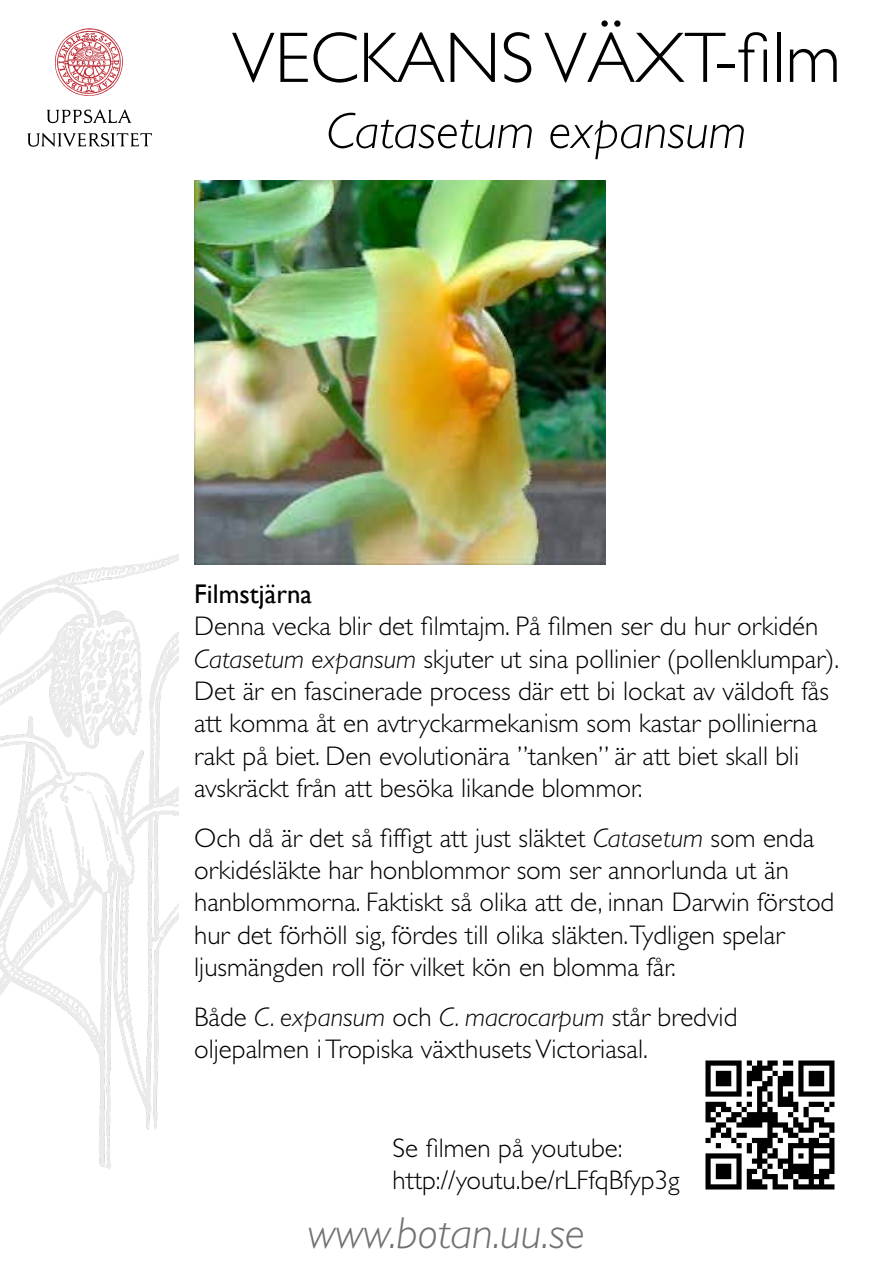
<style>
.page{position:relative;width:893px;height:1263px;background:#fff}
.page>*{position:absolute;margin:0;border:0;box-sizing:border-box;transform-origin:0 0}
.t1{font:300 72px "Gill Alt One";color:#000}
.t2{font:italic 300 51px "Gill Alt One";color:#000}
.t3{font:italic 300 45px "Gill Alt One";color:#707172}
.t4{font:300 27px/32.4px "Gill Alt One";color:#000}
.t5{font:27px "Gill Alt One";color:#000}
.s1{font-style:italic}
</style>
<div class="page">
<img style="left:705px;top:1060px;width:130px;height:130px">
<img style="left:0;top:554px;width:179px;height:615px">
<svg style="left:47px;top:109px;width:85px;height:14px"></svg>
<svg style="left:27px;top:133px;width:125px;height:14px"></svg>
<svg style="left:55px;top:28px;width:68px;height:68px"></svg>
<img style="left:194px;top:180px;width:411px;height:384px">
<h1 class="t1" style="left:232px;top:17px;width:611px">VECKANS VÄXT-film</h1>
<h2 class="t2" style="left:327px;top:102px;width:421px">Catasetum expansum</h2>
<p class="t5" style="left:194px;top:578px;width:119px">Filmstjärna</p>
<p class="t4" style="left:194px;top:610px;width:646px">Denna vecka blir det filmtajm. På filmen ser du hur orkidén <span class="s1">Catasetum expansum</span> skjuter ut sina pollinier (pollenklumpar).<br>Det är en fascinerade process där ett bi lockat av väldoft fås att komma åt en avtryckarmekanism som kastar pollinierna rakt på biet. Den evolutionära ”tanken” är att biet skall bli avskräckt från att besöka likande blommor.</p>
<p class="t4" style="left:194px;top:821px;width:642px">Och då är det så fiffigt att just släktet <span class="s1">Catasetum</span> som enda orkidésläkte har honblommor som ser annorlunda ut än hanblommorna. Faktiskt så olika att de, innan Darwin förstod hur det förhöll sig, fördes till olika släkten.Tydligen spelar ljusmängden roll för vilket kön en blomma får.</p>
<p class="t4" style="left:194px;top:1000px;width:545px">Både <span class="s1">C. expansum</span> och <span class="s1">C. macrocarpum</span> står bredvid oljepalmen i Tropiska växthusets Victoriasal.</p>
<p class="t4" style="left:393px;top:1132px;width:288px">Se filmen på youtube: http://youtu.be/rLFfqBfyp3g</p>
<h3 class="t3" style="left:308px;top:1208px;width:279px">www.botan.uu.se</h3>
</div>
